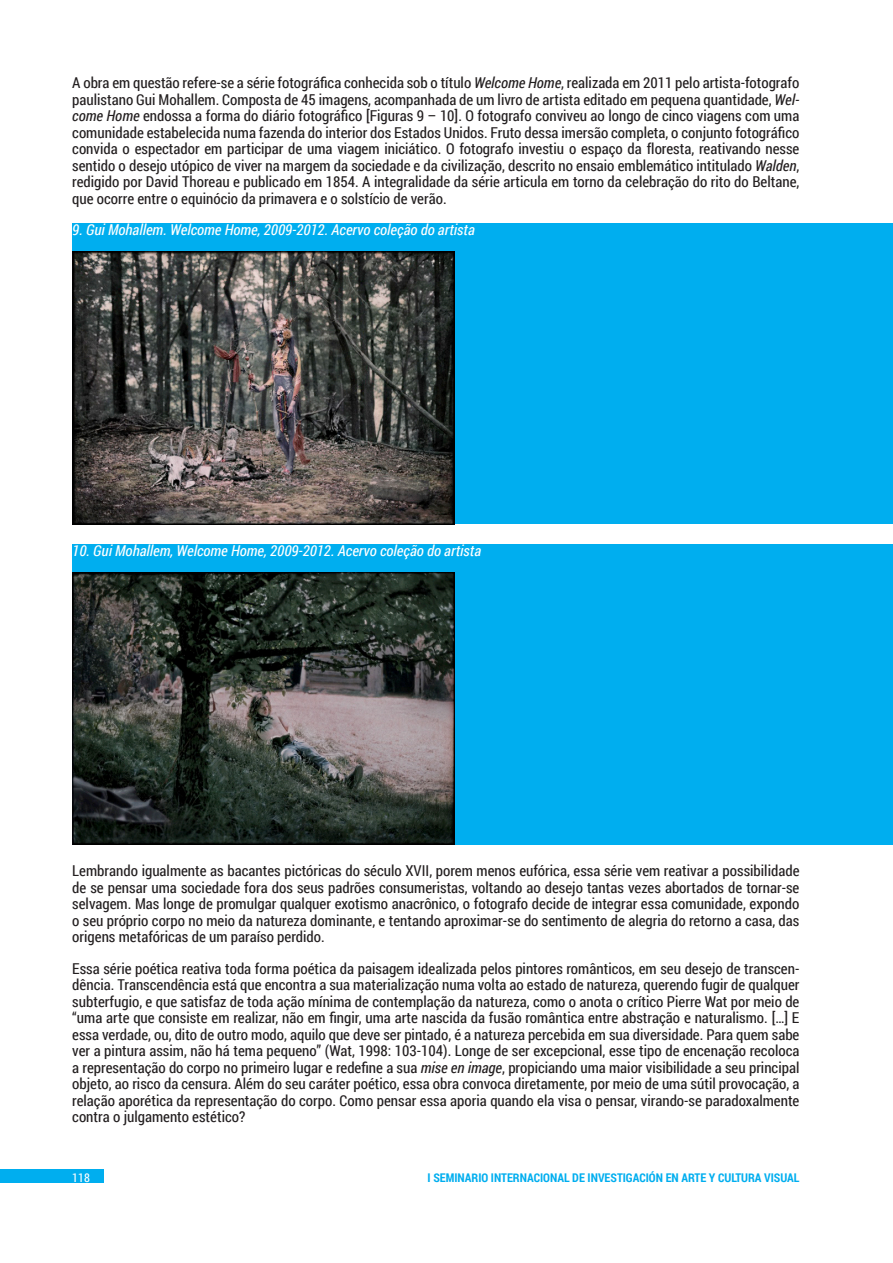
<style>
.page{position:relative;width:893px;height:1263px;background:#fff}
.page>*{position:absolute;margin:0;border:0;box-sizing:border-box;transform-origin:0 0}
.Normal_CV{font:15px/16.5px "Roboto Condensed";color:#231f20;text-align:justify}
.Imagen_Tabla_CV{font:italic 15px "Roboto Condensed";color:#fff}
.t1{font:700 12px "Roboto Condensed";color:#00aeef}
.t2{font:12px "Roboto Condensed";color:#fff}
.s1{font-style:italic}
</style>
<div class="page">
<div style="left:0;top:1169px;width:104px;height:14px;background:#00aeef"></div>
<div style="left:72px;top:224px;width:821px;height:300px;background:#00aeef"></div>
<div style="left:72px;top:544px;width:821px;height:301px;background:#00aeef"></div>
<img style="left:72px;top:252px;width:383px;height:272px">
<img style="left:72px;top:572px;width:383px;height:273px">
<p class="Normal_CV" style="left:72px;top:74px;width:729px">A obra em questão refere-se a série fotográfica conhecida sob o título <span class="s1">Welcome Home</span>, realizada em 2011 pelo artista-fotografo paulistano Gui Mohallem. Composta de 45 imagens, acompanhada de um livro de artista editado em pequena quantidade, <span class="s1">Wel&shy;come Home</span> endossa a forma do diário fotográfico [Figuras 9 – 10]. O fotografo conviveu ao longo de cinco viagens com uma comunidade estabelecida numa fazenda do interior dos Estados Unidos. Fruto dessa imersão completa, o conjunto fotográfico convida o espectador em participar de uma viagem iniciático. O fotografo investiu o espaço da floresta, reativando nesse sentido o desejo utópico de viver na margem da sociedade e da civilização, descrito no ensaio emblemático intitulado <span class="s1">Walden</span>, redigido por David Thoreau e publicado em 1854. A integralidade da série articula em torno da celebração do rito do Beltane, que ocorre entre o equinócio da primavera e o solstício de verão.</p>
<p class="Imagen_Tabla_CV" style="left:72px;top:219px;width:404px">9. Gui Mohallem. Welcome Home, 2009-2012. Acervo coleção do artista</p>
<p class="Imagen_Tabla_CV" style="left:72px;top:540px;width:410px">10. Gui Mohallem, Welcome Home, 2009-2012. Acervo coleção do artista</p>
<p class="Normal_CV" style="left:72px;top:862px;width:729px">Lembrando igualmente as bacantes pictóricas do século XVII, porem menos eufórica, essa série vem reativar a possibilidade de se pensar uma sociedade fora dos seus padrões consumeristas, voltando ao desejo tantas vezes abortados de tornar-se selvagem. Mas longe de promulgar qualquer exotismo anacrônico, o fotografo decide de integrar essa comunidade, expondo o seu próprio corpo no meio da natureza dominante, e tentando aproximar-se do sentimento de alegria do retorno a casa, das origens metafóricas de um paraíso perdido.</p>
<p class="Normal_CV" style="left:72px;top:960px;width:729px">Essa série poética reativa toda forma poética da paisagem idealizada pelos pintores românticos, em seu desejo de transcen&shy;dência. Transcendência está que encontra a sua materialização numa volta ao estado de natureza, querendo fugir de qualquer subterfugio, e que satisfaz de toda ação mínima de contemplação da natureza, como o anota o crítico Pierre Wat por meio de “uma arte que consiste em realizar, não em fingir, uma arte nascida da fusão romântica entre abstração e naturalismo. […] E essa verdade, ou, dito de outro modo, aquilo que deve ser pintado, é a natureza percebida em sua diversidade. Para quem sabe ver a pintura assim, não há tema pequeno” (Wat, 1998: 103-104). Longe de ser excepcional, esse tipo de encenação recoloca a representação do corpo no primeiro lugar e redefine a sua <span class="s1">mise en image</span>, propiciando uma maior visibilidade a seu principal objeto, ao risco da censura. Além do seu caráter poético, essa obra convoca diretamente, por meio de uma sútil provocação, a relação aporética da representação do corpo. Como pensar essa aporia quando ela visa o pensar, virando-se paradoxalmente contra o julgamento estético?</p>
<p class="t2" style="left:72px;top:1169px;width:19px">118</p>
<p class="t1" style="left:428px;top:1169px;width:373px">I SEMINARIO INTERNACIONAL DE INVESTIGACIÓN EN ARTE Y CULTURA VISUAL</p>
</div>
